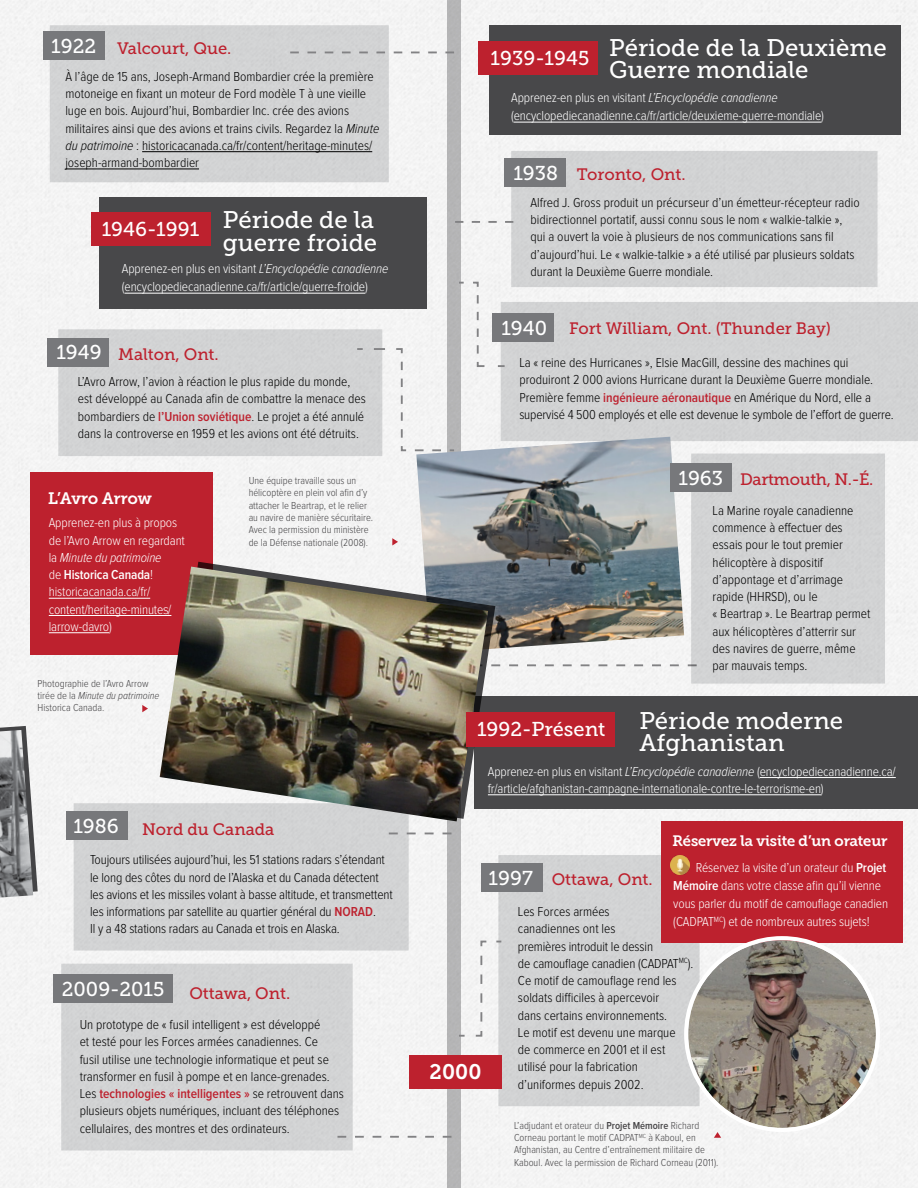
<style>
.page{position:relative;width:918px;height:1188px;background:#f4f4f4}
.page>*{position:absolute;margin:0;border:0;box-sizing:border-box;transform-origin:0 0}
.t1{font:24px/22.5px "Museo Slab 500";color:#fff}
.t2{font:italic 21px "Museo Slab 700";color:#fff}
.t3{font:19.95px "Museo Slab 500";color:#fff}
.t4{font:16.5px "Museo Slab 500";color:#bd212e}
.t5{font:16.5px "Museo Slab 500";letter-spacing:-.02em;color:#bd212e}
.t6{font:italic 16.5px "Museo Slab 700";color:#fff}
.t7{font:italic 15px "Museo Slab 700";color:#fff}
.t8{font:300 13.5px/17.2px "Proxima Nova Cond";color:#000}
.t9{font:300 13.5px/17.2px "Proxima Nova Cond";letter-spacing:-.01em;color:#fff}
.t10{font:300 10.5px/12.3px "Proxima Nova Cond";color:#464547}
.s1{font-size:19.95px;color:#fff}
.s2{font-style:italic}
.s3{font-weight:600;color:#bd212e}
.s4{font-weight:600}
</style>
<div class="page">
<div style="left:507px;top:302px;width:411px;height:139px;background:#d2d3d4"></div>
<div style="left:475px;top:696px;width:443px;height:113px;background:#48484a"></div>
<svg style="left:495px;top:664px;width:196px;height:2px"></svg>
<div style="left:498px;top:855px;width:202px;height:251px;background:#d2d3d4"></div>
<div style="left:481px;top:863px;width:62px;height:28px;background:#77787b"></div>
<svg style="left:714px;top:1132px;width:7px;height:6px"></svg>
<div style="left:661px;top:821px;width:241px;height:121px;background:#bd212e"></div>
<img style="left:670px;top:855px;width:19px;height:19px">
<img style="left:688px;top:940px;width:188px;height:188px;border-radius:94px">
<div style="left:684px;top:936px;width:196px;height:196px;border:4px solid #fff;border-radius:50%"></div>
<div style="left:50px;top:25px;width:339px;height:157px;background:#d2d3d4"></div>
<hr style="left:142px;top:151px;width:230px;height:1px;background:#000">
<hr style="left:65px;top:169px;width:134px;height:1px;background:#000">
<div style="left:43px;top:32px;width:62px;height:28px;background:#77787b"></div>
<svg style="left:0;top:726px;width:38px;height:183px"></svg>
<img style="left:0;top:730px;width:33px;height:168px">
<div style="left:74px;top:803px;width:335px;height:148px;background:#d2d3d4"></div>
<div style="left:66px;top:811px;width:62px;height:28px;background:#77787b"></div>
<div style="left:61px;top:964px;width:292px;height:186px;background:#d2d3d4"></div>
<div style="left:53px;top:975px;width:120px;height:28px;background:#77787b"></div>
<div style="left:447px;top:0;width:14px;height:1188px;background:#b5b5b6"></div>
<div style="left:691px;top:454px;width:194px;height:230px;background:#d2d3d4"></div>
<div style="left:409px;top:1055px;width:92px;height:34px;background:#bd212e"></div>
<div style="left:490px;top:25px;width:411px;height:110px;background:#48484a"></div>
<hr style="left:514px;top:122px;width:307px;height:1px;background:#fff">
<div style="left:479px;top:41px;width:119px;height:34px;background:#bd212e"></div>
<div style="left:48px;top:338px;width:61px;height:28px;background:#77787b"></div>
<img style="left:416px;top:437px;width:268px;height:216px">
<svg style="left:392px;top:538px;width:6px;height:8px"></svg>
<svg style="left:142px;top:705px;width:6px;height:7px"></svg>
<div style="left:30px;top:473px;width:183px;height:182px;background:#bd212e"></div>
<hr style="left:49px;top:598px;width:101px;height:1px;background:#fff">
<hr style="left:49px;top:615px;width:122px;height:1px;background:#fff">
<hr style="left:49px;top:632px;width:60px;height:1px;background:#fff">
<div style="left:99px;top:198px;width:327px;height:111px;background:#48484a"></div>
<div style="left:91px;top:212px;width:119px;height:34px;background:#bd212e"></div>
<div style="left:511px;top:151px;width:367px;height:136px;background:#d2d3d4"></div>
<div style="left:505px;top:158px;width:61px;height:28px;background:#77787b"></div>
<div style="left:493px;top:314px;width:61px;height:28px;background:#77787b"></div>
<svg style="left:191px;top:562px;width:304px;height:257px"></svg>
<img style="left:160px;top:567px;width:328px;height:254px">
<img style="left:0;top:1083px;width:1px;height:105px">
<hr style="left:760px;top:777px;width:136px;height:1px;background:#fff">
<hr style="left:488px;top:795px;width:333px;height:1px;background:#fff">
<div style="left:467px;top:712px;width:148px;height:35px;background:#bd212e"></div>
<svg style="left:290px;top:52px;width:164px;height:1px"></svg>
<svg style="left:455px;top:221px;width:58px;height:2px"></svg>
<svg style="left:58px;top:281px;width:449px;height:175px"></svg>
<svg style="left:389px;top:833px;width:63px;height:1px"></svg>
<svg style="left:338px;top:1136px;width:114px;height:2px"></svg>
<svg style="left:459px;top:940px;width:44px;height:98px"></svg>
<div style="left:670px;top:463px;width:61px;height:28px;background:#77787b"></div>
<p class="t4" style="left:51px;top:39px;width:182px"><span class="s1">1922</span> Valcourt, Que.</p>
<p class="t8" style="left:65px;top:68px;width:315px">À l’âge de 15 ans, Joseph-Armand Bombardier crée la première motoneige en fixant un moteur de Ford modèle T à une vieille luge en bois. Aujourd’hui, Bombardier Inc. crée des avions militaires ainsi que des avions et trains civils. Regardez la <span class="s2">Minute du patrimoine</span> : historicacanada.ca/fr/content/heritage-minutes/ joseph-armand-bombardier</p>
<h1 class="t1" style="left:102px;top:209px;width:277px;text-align:right"><sub>1946-1991</sub> Période de la guerre froide</h1>
<p class="t9" style="left:122px;top:260px;width:268px;line-height:18px">Apprenez-en plus en visitant <span class="s2">L’Encyclopédie canadienne </span>(encyclopediecanadienne.ca/fr/article/guerre-froide)</p>
<p class="t4" style="left:56px;top:345px;width:164px"><span class="s1">1949</span> Malton, Ont.</p>
<p class="t8" style="left:78px;top:374px;width:289px">L’Avro Arrow, l’avion à réaction le plus rapide du monde, est développé au Canada afin de combattre la menace des bombardiers de <span class="s3">l’Union soviétique</span>. Le projet a été annulé dans la controverse en 1959 et les avions ont été détruits.</p>
<p class="t6" style="left:49px;top:489px;width:109px">L’Avro A rrow</p>
<p class="t9" style="left:49px;top:515px;width:138px">Apprenez-en plus à propos de l’Avro Arrow en regardant la <span class="s2">Minute du patrimoine<br></span>de <span class="s4">Historica Canada</span>! historicacanada.ca/fr/ content/heritage-minutes/ larrow-davro)</p>
<p class="t10" style="left:38px;top:677px;width:123px">Photographie de l’Avro Arrow tirée de la <span class="s2">Minute du patrimoine<br></span>Historica Canada.</p>
<p class="t10" style="left:249px;top:475px;width:126px">Une équipe travaille sous un hélicoptère en plein vol afin d’y attacher le Beartrap, et le relier au navire de manière sécuritaire.<br>Avec la permission du ministère de la Défense nationale (2008).</p>
<p class="t4" style="left:73px;top:820px;width:203px"><span class="s1">1986</span> Nord du Canada</p>
<p class="t8" style="left:90px;top:852px;width:304px">Toujours utilisées aujourd’hui, les 51 stations radars s’étendant le long des côtes du nord de l’Alaska et du Canada détectent les avions et les missiles volant à basse altitude, et transmettent les informations par satellite au quartier général du <span class="s3">NORAD</span>.<br>Il y a 48 stations radars au Canada et trois en Alaska.</p>
<p class="t4" style="left:62px;top:984px;width:230px"><span class="s1">2009-2015</span> Ottawa, Ont.</p>
<p class="t8" style="left:80px;top:1017px;width:266px">Un prototype de « fusil intelligent » est développé<br>et testé pour les Forces armées canadiennes. Ce<br>fusil utilise une technologie informatique et peut se transformer en fusil à pompe et en lance-grenades.<br>Les <span class="s3">technologies « intelligentes »</span> se retrouvent dans plusieurs objets numériques, incluant des téléphones cellulaires, des montres et des ordinateurs.</p>
<h3 class="t3" style="left:491px;top:47px;width:100px">1939-1945</h3>
<h1 class="t1" style="left:609px;top:36px;width:279px">Période de la Deuxième<br>Guerre mondiale</h1>
<p class="t9" style="left:511px;top:89px;width:314px;line-height:18px">Apprenez-en plus en visitant <span class="s2">L’Encyclopédie canadienne </span>(encyclopediecanadienne.ca/fr/article/deuxieme-guerre-mondiale)</p>
<p class="t4" style="left:513px;top:165px;width:174px"><span class="s1">1938</span> Toronto, Ont.</p>
<p class="t8" style="left:531px;top:194px;width:331px">Alfred J. Gross produit un précurseur d’un émetteur-récepteur radio bidirectionnel portatif, aussi connu sous le nom « walkie-talkie », qui a ouvert la voie à plusieurs de nos communications sans fil d’aujourd’hui. Le « walkie-talkie » a été utilisé par plusieurs soldats durant la Deuxième Guerre mondiale.</p>
<h3 class="t3" style="left:501px;top:317px;width:47px">1940</h3>
<p class="t4" style="left:569px;top:319px;width:263px">Fort William, Ont. (Thunder Bay)</p>
<p class="t8" style="left:519px;top:355px;width:376px">La « reine des Hurricanes », Elsie MacGill, dessine des machines qui produiront 2 000 avions Hurricane durant la Deuxième Guerre mondiale.<br>Première femme <span class="s3">ingénieure aéronautique</span> en Amérique du Nord, elle a supervisé 4 500 employés et elle est devenue le symbole de l’effort de guerre.</p>
<h3 class="t3" style="left:678px;top:467px;width:46px">1963</h3>
<p class="t5" style="left:740px;top:470px;width:135px">Dartmouth, N.-É.</p>
<p class="t8" style="left:713px;top:502px;width:159px">La Marine royale canadienne commence à effectuer des essais pour le tout premier hélicoptère à dispositif d’appontage et d’arrimage rapide (HHRSD), ou le<br>« Beartrap ». Le Beartrap permet aux hélicoptères d’atterrir sur des navires de guerre, même par mauvais temps.</p>
<h3 class="t3" style="left:477px;top:718px;width:130px">1992-Présent</h3>
<h1 class="t1" style="left:639px;top:709px;width:205px">Période moderne<br>Afghanistan</h1>
<p class="t9" style="left:488px;top:763px;width:409px">Apprenez-en plus en visitant <span class="s2">L’Encyclopédie canadienne</span> (encyclopediecanadienne.ca/ fr/article/afghanistan-campagne-internationale-contre-le-terrorisme-en)</p>
<p class="t7" style="left:673px;top:832px;width:219px">Réservez la visite d’un orateur</p>
<p class="t9" style="left:673px;top:860px;width:216px;line-height:18px;text-indent:22px">Réservez la visite d’un orateur du <span class="s4">Projet Mémoire</span> dans votre classe afin qu’il vienne vous parler du motif de camouflage canadien (CADPAT<sup>MC</sup>) et de nombreux autres sujets!</p>
<p class="t4" style="left:489px;top:870px;width:166px"><span class="s1">1997</span> Ottawa, Ont.</p>
<p class="t8" style="left:518px;top:904px;width:177px">Les Forces armées<br>canadiennes ont les<br>premières introduit le dessin<br>de camouflage canadien (CADPAT<sup>MC</sup>).<br>Ce motif de camouflage rend les soldats difficiles à apercevoir<br>dans certains environnements.<br>Le motif est devenu une marque<br>de commerce en 2001 et il est utilisé pour la fabrication d’uniformes depuis 2002.</p>
<h2 class="t2" style="left:431px;top:1060px;width:58px">2000</h2>
<p class="t10" style="left:514px;top:1120px;width:206px">L’adjudant et orateur du <span class="s4">Projet Mémoire</span> Richard Corneau portant le motif CADPAT<sup>MC</sup> à Kaboul, en Afghanistan, au Centre d’entraînement militaire de Kaboul. Avec la permission de Richard Corneau (2011).</p>
</div>
